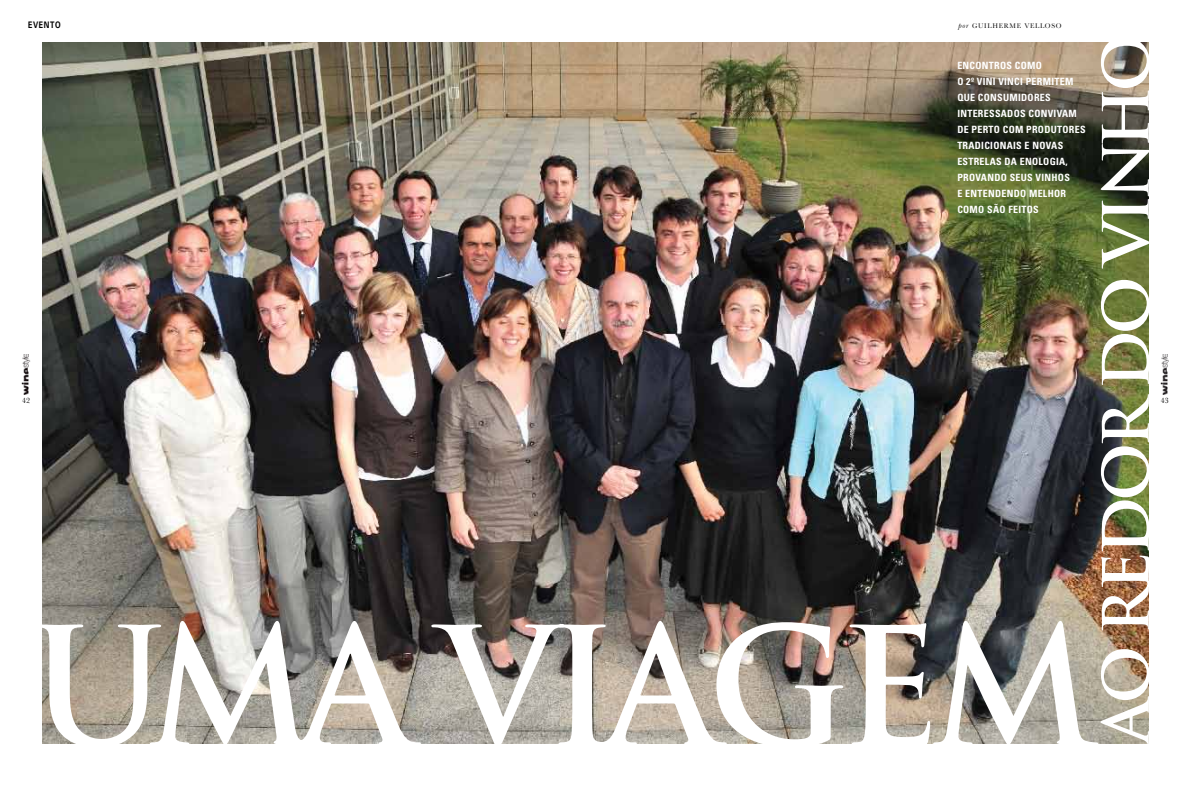
<style>
.page{position:relative;width:1191px;height:786px;background:#fff}
.page>*{position:absolute;margin:0;border:0;box-sizing:border-box;transform-origin:0 0}
.t1{font:700 condensed 10px/16px "Univers";letter-spacing:.03em;color:#fff}
.t2{font:700 9px "Univers";letter-spacing:.08em;color:#000;scale:.8 1}
.t3{font:8px "Baskerville";color:#000}
.t4{font:7px "Baskerville";letter-spacing:.1em;color:#000}
.s1{font-style:italic;font-size:8px}
</style>
<div class="page">
<img style="left:43px;top:43px;width:1057px;height:700px">
<img style="left:21px;top:354px;width:9px;height:40px">
<img style="left:1100px;top:42px;width:49px;height:702px">
<svg style="left:42px;top:620px;width:1056px;height:124px"></svg>
<img style="left:1160px;top:354px;width:8px;height:41px">
<p class="t2" style="left:28px;top:19px;width:42px">EVENTO</p>
<p class="t3" style="left:22px;top:395px;width:9px">42</p>
<p class="t4" style="left:958px;top:22px;width:105px"><span class="s1">por</span> GUILHERME VELLOSO</p>
<p class="t1" style="left:957px;top:57px;width:130px">ENCONTROS COMO<br>O 2º VINI VINCI PERMITEM<br>QUE CONSUMIDORES<br>INTERESSADOS CONVIVAM<br>DE PERTO COM PRODUTORES<br>TRADICIONAIS E NOVAS<br>ESTRELAS DA ENOLOGIA,<br>PROVANDO SEUS VINHOS<br>E ENTENDENDO MELHOR<br>COMO SÃO FEITOS</p>
<p class="t3" style="left:1160px;top:395px;width:9px">43</p>
</div>
